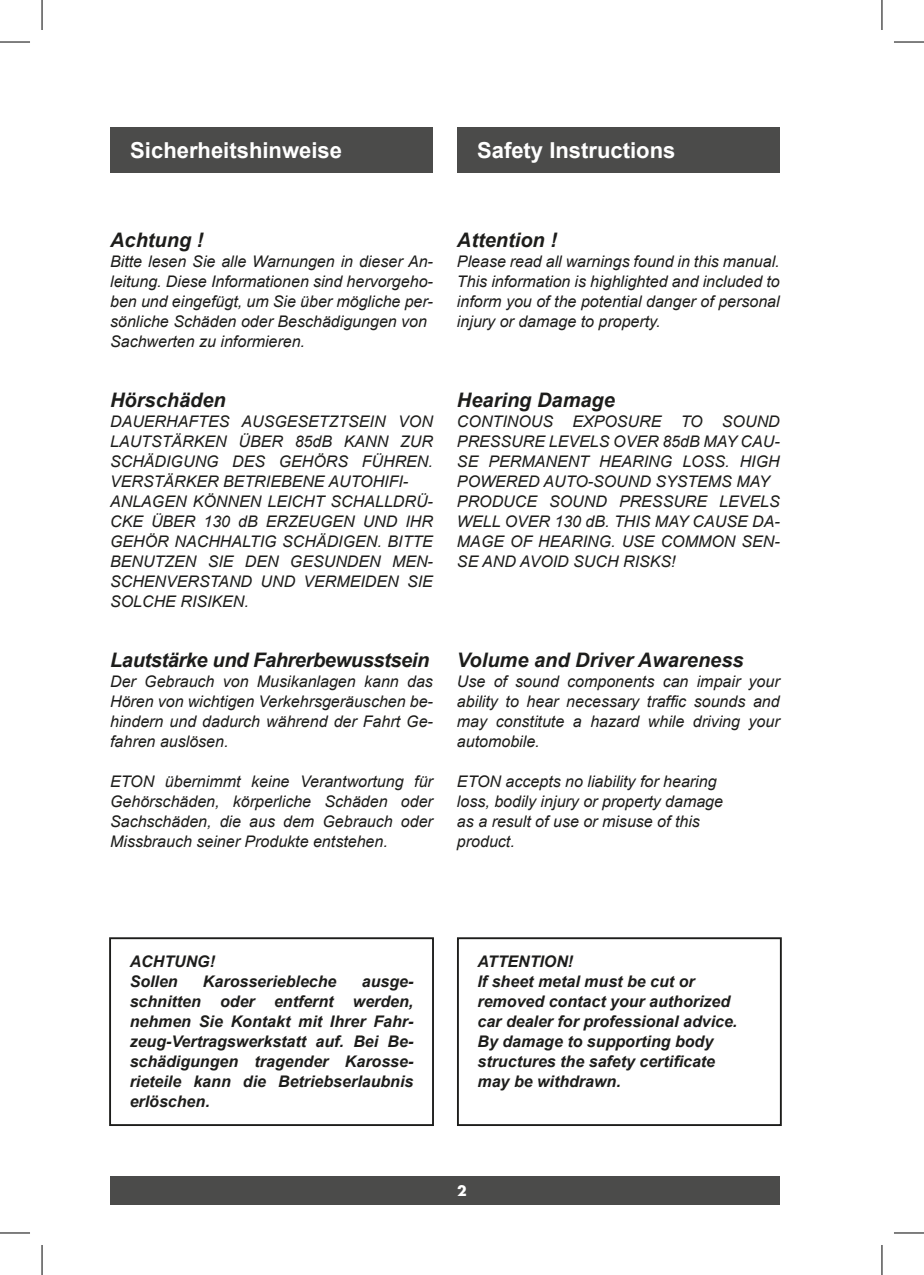
<style>
.page{position:relative;width:924px;height:1275px;background:#fff}
.page>*{position:absolute;margin:0;border:0;box-sizing:border-box;transform-origin:0 0}
.Kapitelüberschrift{font:700 22px "Arial";color:#fff}
.Fließtext{font:italic 700 20px "Arial";color:#1d1d1b}
.Fließtext-2{font:italic 700 20px "Arial";letter-spacing:-.02em;color:#1d1d1b}
.Fließtext-3{font:italic 16px/20px "Arial";color:#1d1d1b;text-align:justify}
.Fließtext-4{font:italic 700 16px/20px "Arial";color:#1d1d1b;text-align:justify}
.t1{font:700 14px "Futura Std";color:#fff}
</style>
<div class="page">
<div style="left:110px;top:1176px;width:669px;height:28px;background:#4b4b4a"></div>
<div style="left:110px;top:127px;width:323px;height:45px;background:#4b4b4a"></div>
<div style="left:457px;top:127px;width:322px;height:45px;background:#4b4b4a"></div>
<div style="left:109px;top:937px;width:325px;height:189px;border:2px solid #1d1d1b"></div>
<div style="left:457px;top:937px;width:324px;height:189px;border:2px solid #1d1d1b"></div>
<hr style="left:0;top:42px;width:30px;height:1px;background:#000">
<hr style="left:893px;top:42px;width:30px;height:1px;background:#000">
<hr style="left:0;top:1232px;width:30px;height:1px;background:#000">
<hr style="left:893px;top:1232px;width:30px;height:1px;background:#000">
<hr style="left:42px;top:0;width:1px;height:30px;background:#000">
<hr style="left:42px;top:1245px;width:1px;height:30px;background:#000">
<hr style="left:881px;top:0;width:1px;height:30px;background:#000">
<hr style="left:881px;top:1245px;width:1px;height:30px;background:#000">
<p class="Kapitelüberschrift" style="left:130px;top:136px;width:213px">Sicherheitshinweise</p>
<p class="Kapitelüberschrift" style="left:477px;top:136px;width:200px">Safety Instructions</p>
<p class="Fließtext" style="left:110px;top:227px;width:95px">Achtung !</p>
<p class="Fließtext-3" style="left:110px;top:252px;width:324px">Bitte lesen Sie alle Warnungen in dieser An&shy;leitung. Diese Informationen sind hervorgeho&shy;ben und eingefügt, um Sie über mögliche per&shy;sönliche Schäden oder Beschädigungen von</p>
<p class="Fließtext-3" style="left:110px;top:332px;width:196px">Sachwerten zu informieren.</p>
<p class="Fließtext" style="left:110px;top:387px;width:117px">Hörschäden</p>
<p class="Fließtext-3" style="left:110px;top:412px;width:324px">DAUERHAFTES AUSGESETZTSEIN VON LAUTSTÄRKEN ÜBER 85dB KANN ZUR SCHÄDIGUNG DES GEHÖRS FÜHREN.<br>VERSTÄRKER BETRIEBENE AUTOHIFI-</p>
<p class="Fließtext-3" style="left:110px;top:492px;width:324px">ANLAGEN KÖNNEN LEICHT SCHALLDRÜ-CKE ÜBER 130 dB ERZEUGEN UND IHR GEHÖR NACHHALTIG SCHÄDIGEN. BITTE BENUTZEN SIE DEN GESUNDEN MEN-SCHENVERSTAND UND VERMEIDEN SIE SOLCHE RISIKEN.</p>
<p class="Fließtext-2" style="left:110px;top:647px;width:320px">Lautstärke und Fahrerbewusstsein</p>
<p class="Fließtext-3" style="left:110px;top:672px;width:324px">Der Gebrauch von Musikanlagen kann das Hören von wichtigen Verkehrsgeräuschen be&shy;hindern und dadurch während der Fahrt Ge&shy;fahren auslösen.</p>
<p class="Fließtext-3" style="left:110px;top:772px;width:324px">ETON übernimmt keine Verantwortung für Gehörschäden, körperliche Schäden oder Sachschäden, die aus dem Gebrauch oder Missbrauch seiner Produkte entstehen.</p>
<p class="Fließtext" style="left:457px;top:227px;width:101px">Attention !</p>
<p class="Fließtext-3" style="left:457px;top:252px;width:324px">Please read all warnings found in this manual.<br>This information is highlighted and included to inform you of the potential danger of personal injury or damage to property.</p>
<p class="Fließtext" style="left:457px;top:387px;width:159px">Hearing Damage</p>
<p class="Fließtext-3" style="left:457px;top:412px;width:324px">CONTINOUS EXPOSURE TO SOUND PRESSURE LEVELS OVER 85dB MAY CAU-SE PERMANENT HEARING LOSS. HIGH POWERED AUTO-SOUND SYSTEMS MAY</p>
<p class="Fließtext-3" style="left:457px;top:492px;width:324px">PRODUCE SOUND PRESSURE LEVELS WELL OVER 130 dB. THIS MAY CAUSE DA-MAGE OF HEARING. USE COMMON SEN-SE AND AVOID SUCH RISKS!</p>
<p class="Fließtext" style="left:457px;top:647px;width:288px">Volume and Driver Awareness</p>
<p class="Fließtext-3" style="left:457px;top:672px;width:324px">Use of sound components can impair your ability to hear necessary traffic sounds and may constitute a hazard while driving your automobile.</p>
<p class="Fließtext-3" style="left:457px;top:772px;width:261px">ETON accepts no liability for hearing</p>
<p class="Fließtext-3" style="left:457px;top:792px;width:267px">loss, bodily injury or property damage</p>
<p class="Fließtext-3" style="left:457px;top:812px;width:244px">as a result of use or misuse of this</p>
<p class="Fließtext-3" style="left:457px;top:832px;width:59px">product.</p>
<p class="Fließtext-4" style="left:130px;top:952px;width:87px">ACHTUNG!</p>
<p class="Fließtext-4" style="left:130px;top:972px;width:50px">Sollen</p>
<p class="Fließtext-4" style="left:203px;top:972px;width:135px">Karosseriebleche</p>
<p class="Fließtext-4" style="left:130px;top:972px;width:285px;text-indent:232px">ausge&shy;schnitten oder entfernt werden, nehmen Sie Kontakt mit Ihrer Fahr&shy;zeug-Vertragswerkstatt auf. Bei Be&shy;schädigungen tragender Karosse&shy;rieteile kann die Betriebserlaubnis erlöschen.</p>
<p class="Fließtext-4" style="left:477px;top:952px;width:97px">ATTENTION!</p>
<p class="Fließtext-4" style="left:477px;top:972px;width:218px">If sheet metal must be cut or</p>
<p class="Fließtext-4" style="left:477px;top:992px;width:254px">removed contact your authorized</p>
<p class="Fließtext-4" style="left:477px;top:1012px;width:261px">car dealer for professional advice.</p>
<p class="Fließtext-4" style="left:477px;top:1032px;width:237px">By damage to supporting body</p>
<p class="Fließtext-4" style="left:477px;top:1052px;width:239px">structures the safety certificate</p>
<p class="Fließtext-4" style="left:477px;top:1072px;width:145px">may be withdrawn.</p>
<p class="t1" style="left:457px;top:1181px;width:11px">2</p>
</div>
